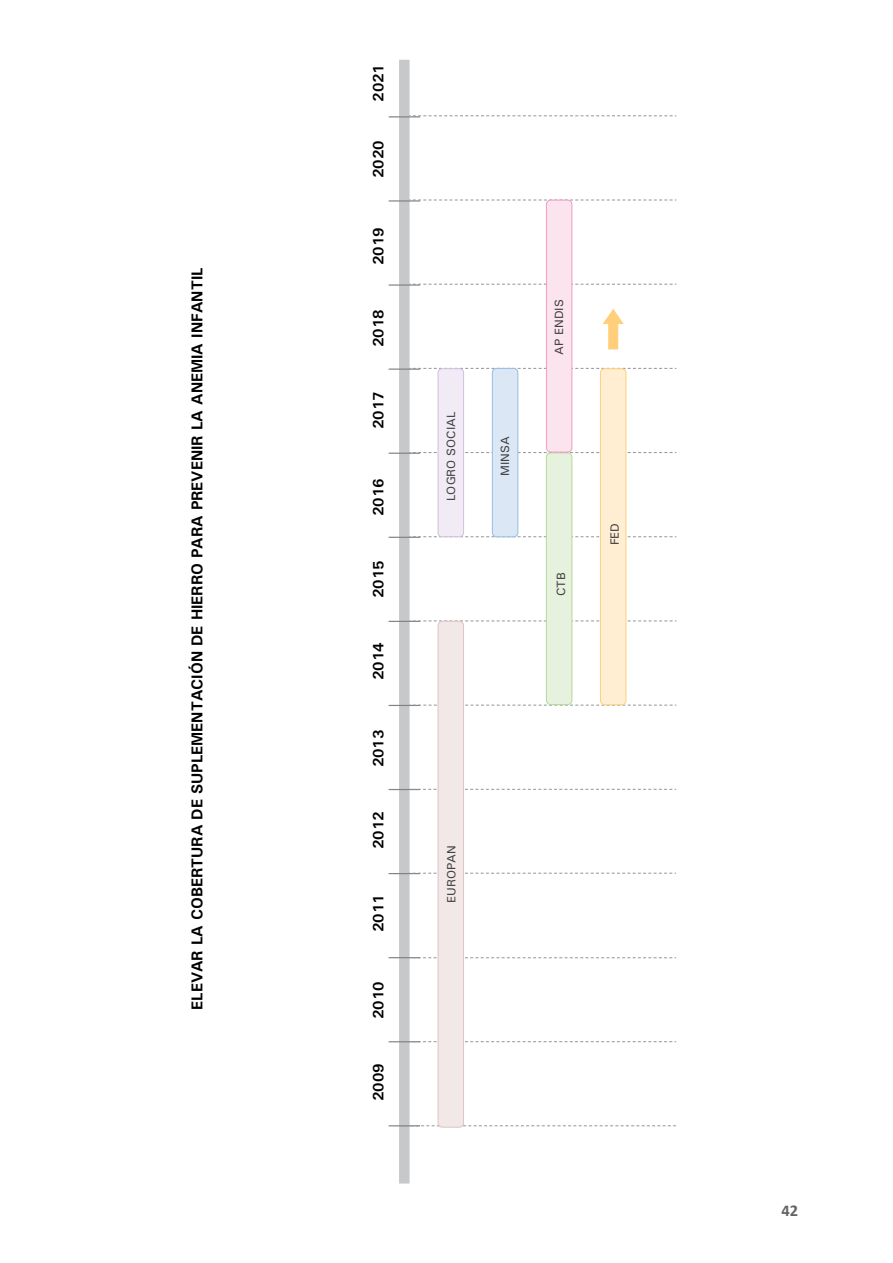
<style>
.page{position:relative;width:893px;height:1263px;background:#fff}
.page>*{position:absolute;margin:0;border:0;box-sizing:border-box;transform-origin:0 0}
.t1{font:700 16.5px "Calibri";color:#636466}
.t2{font:700 15.75px "Univers";color:#000}
.t3{font:700 15px "Univers";color:#000}
.t4{font:12px "Univers";color:#414042}
</style>
<div class="page">
<div style="left:399px;top:60px;width:11px;height:1123px;background:#c7c8ca"></div>
<hr style="left:389px;top:1125px;width:31px;height:1px;background:#808285">
<hr style="left:389px;top:1041px;width:31px;height:1px;background:#808285">
<hr style="left:389px;top:957px;width:31px;height:1px;background:#808285">
<hr style="left:389px;top:873px;width:31px;height:1px;background:#808285">
<hr style="left:389px;top:789px;width:31px;height:1px;background:#808285">
<hr style="left:389px;top:705px;width:31px;height:1px;background:#808285">
<hr style="left:389px;top:621px;width:31px;height:1px;background:#808285">
<hr style="left:389px;top:537px;width:31px;height:1px;background:#808285">
<hr style="left:389px;top:453px;width:31px;height:1px;background:#808285">
<hr style="left:389px;top:368px;width:31px;height:2px;background:#808285">
<hr style="left:389px;top:284px;width:31px;height:2px;background:#808285">
<hr style="left:389px;top:116px;width:31px;height:1px;background:#808285">
<hr style="left:389px;top:200px;width:31px;height:2px;background:#808285">
<svg style="left:409px;top:1041px;width:267px;height:1px"></svg>
<svg style="left:409px;top:957px;width:267px;height:1px"></svg>
<svg style="left:409px;top:873px;width:267px;height:1px"></svg>
<svg style="left:409px;top:789px;width:267px;height:1px"></svg>
<svg style="left:413px;top:705px;width:263px;height:1px"></svg>
<svg style="left:420px;top:621px;width:256px;height:1px"></svg>
<svg style="left:409px;top:536px;width:267px;height:1px"></svg>
<svg style="left:409px;top:452px;width:267px;height:1px"></svg>
<svg style="left:409px;top:368px;width:267px;height:1px"></svg>
<svg style="left:409px;top:284px;width:267px;height:1px"></svg>
<svg style="left:409px;top:200px;width:267px;height:1px"></svg>
<svg style="left:409px;top:116px;width:267px;height:1px"></svg>
<svg style="left:400px;top:1125px;width:276px;height:1px"></svg>
<svg style="left:603px;top:309px;width:21px;height:40px"></svg>
<div style="left:492px;top:368px;width:26px;height:169px;background:#dce7f6;border-radius:4px"></div>
<div style="left:492px;top:368px;width:26px;height:169px;border:1px solid #94bde5;border-radius:4px"></div>
<div style="left:600px;top:369px;width:26px;height:336px;background:#ffeed2;border-radius:4px"></div>
<div style="left:600px;top:368px;width:26px;height:337px;border:1px solid #ffcf7b;border-radius:4px"></div>
<div style="left:546px;top:453px;width:26px;height:251px;background:#e7f2de;border-radius:4px"></div>
<div style="left:546px;top:452px;width:26px;height:253px;border:1px solid #b7db9b;border-radius:4px"></div>
<div style="left:546px;top:200px;width:26px;height:252px;background:#fce4ee;border-radius:4px"></div>
<div style="left:546px;top:200px;width:26px;height:252px;border:1px solid #f49ac1;border-radius:4px"></div>
<div style="left:438px;top:369px;width:26px;height:168px;background:#f1ebf5;border-radius:4px"></div>
<div style="left:438px;top:368px;width:26px;height:169px;border:1px solid #d3bfdd;border-radius:4px"></div>
<div style="left:438px;top:621px;width:26px;height:506px;background:#f2e8e8;border-radius:4px"></div>
<div style="left:438px;top:621px;width:26px;height:507px;border:1px solid #dfc3c5;border-radius:4px"></div>
<p class="t2" style="left:187px;top:1010px;width:744px;rotate:-90deg">ELEVAR LA COBERTURA DE SUPLEMENTACIÓN DE HIERRO PARA PREVENIR LA ANEMIA INFANTIL</p>
<p class="t3" style="left:369px;top:102px;width:39px;rotate:-90deg">2021</p>
<p class="t3" style="left:369px;top:178px;width:39px;rotate:-90deg">2020</p>
<p class="t3" style="left:369px;top:265px;width:39px;rotate:-90deg">2019</p>
<p class="t3" style="left:369px;top:347px;width:39px;rotate:-90deg">2018</p>
<p class="t3" style="left:369px;top:429px;width:39px;rotate:-90deg">2017</p>
<p class="t3" style="left:369px;top:516px;width:39px;rotate:-90deg">2016</p>
<p class="t3" style="left:369px;top:598px;width:39px;rotate:-90deg">2015</p>
<p class="t3" style="left:369px;top:680px;width:39px;rotate:-90deg">2014</p>
<p class="t3" style="left:369px;top:767px;width:39px;rotate:-90deg">2013</p>
<p class="t3" style="left:369px;top:849px;width:39px;rotate:-90deg">2012</p>
<p class="t3" style="left:369px;top:932px;width:39px;rotate:-90deg">2011</p>
<p class="t3" style="left:369px;top:1019px;width:39px;rotate:-90deg">2010</p>
<p class="t3" style="left:369px;top:1101px;width:39px;rotate:-90deg">2009</p>
<p class="t4" style="left:443px;top:501px;width:91px;rotate:-90deg">LOGRO SOCIAL</p>
<p class="t4" style="left:498px;top:476px;width:41px;rotate:-90deg">MINSA</p>
<p class="t4" style="left:552px;top:355px;width:57px;rotate:-90deg">AP ENDIS</p>
<p class="t4" style="left:554px;top:596px;width:25px;rotate:-90deg">CTB</p>
<p class="t4" style="left:607px;top:545px;width:24px;rotate:-90deg">FED</p>
<p class="t4" style="left:444px;top:903px;width:59px;rotate:-90deg">EUROPAN</p>
<p class="t1" style="left:781px;top:1200px;width:18px">42</p>
</div>
